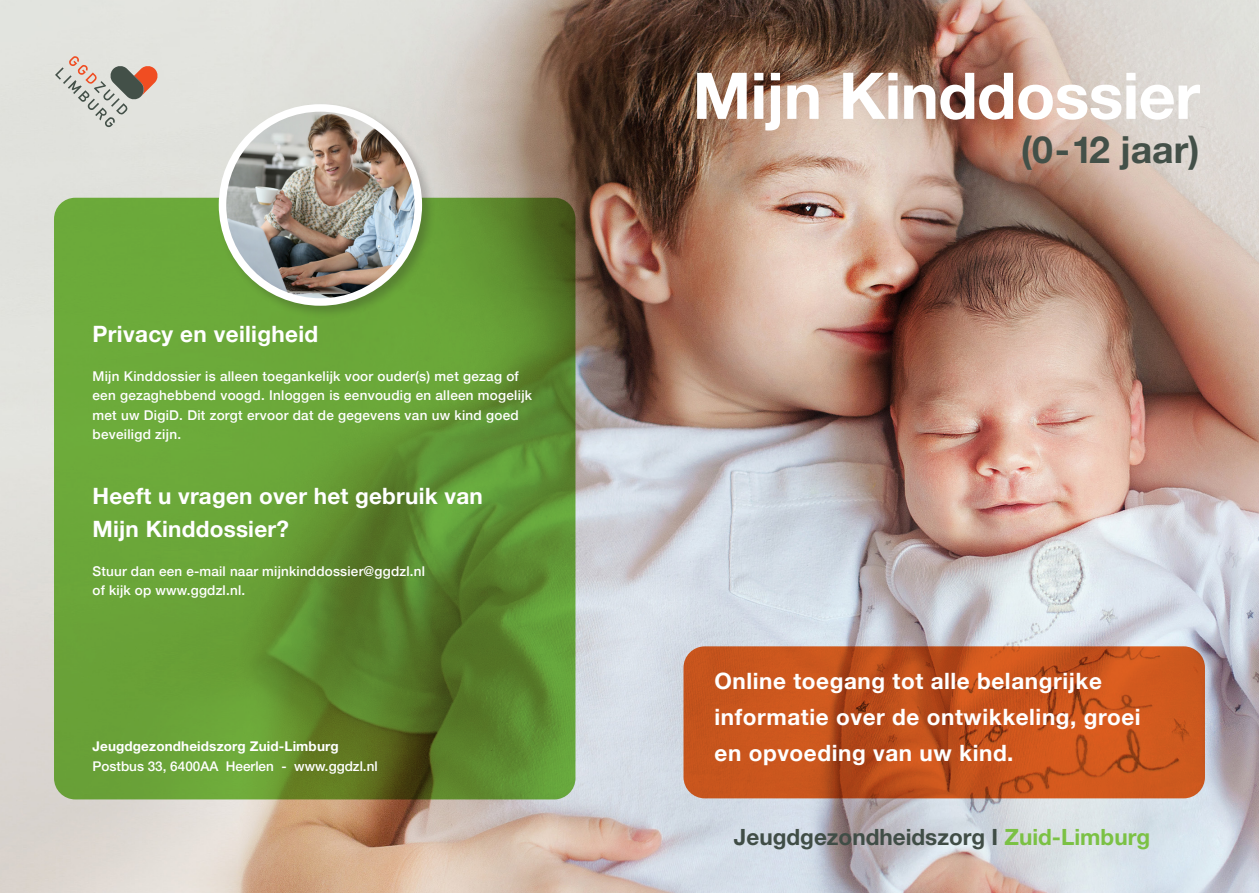
<style>
.page{position:relative;width:1259px;height:893px;background:#fff}
.page>*{position:absolute;margin:0;border:0;box-sizing:border-box;transform-origin:0 0}
.t1{font:700 64.5px "Helvetica Neue";letter-spacing:-.01em;color:#fff}
.t2{font:700 37.5px "Helvetica Neue LT Std";color:#435048}
.t3{font:700 22.5px/36px "Helvetica Neue";letter-spacing:.025em;color:#fff}
.t4{font:700 22.5px "Helvetica Neue LT Std";color:#404d46}
.t5{font:500 13.5px/19.5px "Helvetica Neue";letter-spacing:.02em;color:#fff}
.t6{font:500 13.5px "Helvetica Neue LT Std";color:#fff}
.t7{font:700 13.5px "Helvetica Neue LT Std";letter-spacing:.01em;color:#fff}
.s1{color:#7bc144}
</style>
<div class="page">
<img style="left:0;top:0;width:1259px;height:893px">
<svg style="left:683px;top:646px;width:522px;height:152px;background:#c5531c"></svg>
<svg style="left:54px;top:198px;width:521px;height:601px;background:#639733"></svg>
<div style="left:216px;top:102px;width:220px;height:218px;background:#231f20;opacity:.25"></div>
<img style="left:222px;top:108px;width:196px;height:194px">
<div style="left:219px;top:104px;width:203px;height:202px;border:8px solid #fff;border-radius:50%"></div>
<svg style="left:55px;top:56px;width:103px;height:71px;background:#cac2ba"></svg>
<h3 class="t3" style="left:92px;top:316px;width:227px">Privacy en veiligheid</h3>
<p class="t5" style="left:92px;top:365px;width:441px">Mijn Kinddossier is alleen toegankelijk voor ouder(s) met gezag of een gezaghebbend voogd. Inloggen is eenvoudig en alleen mogelijk met uw DigiD. Dit zorgt ervoor dat de gegevens van uw kind goed beveiligd zijn.</p>
<h3 class="t3" style="left:92px;top:480px;width:392px;line-height:33px">Heeft u vragen over het gebruik van<br>Mijn Kinddossier?</h3>
<p class="t5" style="left:92px;top:560px;width:334px">Stuur dan een e-mail naar mijnkinddossier@ggdzl.nl of kijk op www.ggdzl.nl.</p>
<p class="t7" style="left:92px;top:738px;width:248px">Jeugdgezondheidszorg Zuid-Limburg</p>
<p class="t6" style="left:92px;top:758px;width:287px">Postbus 33, 6400AA Heerlen - www.ggdzl.nl</p>
<h1 class="t1" style="left:692px;top:45px;width:509px">Mijn Kinddossier</h1>
<h2 class="t2" style="left:1021px;top:126px;width:180px">(0-12 jaar)</h2>
<h3 class="t3" style="left:714px;top:663px;width:427px">Online toegang tot alle belangrijke informatie over de ontwikkeling, groei en opvoeding van uw kind.</h3>
<h3 class="t4" style="left:734px;top:823px;width:418px">Jeugdgezondheidszorg I <span class="s1">Zuid-Limburg</span></h3>
</div>
